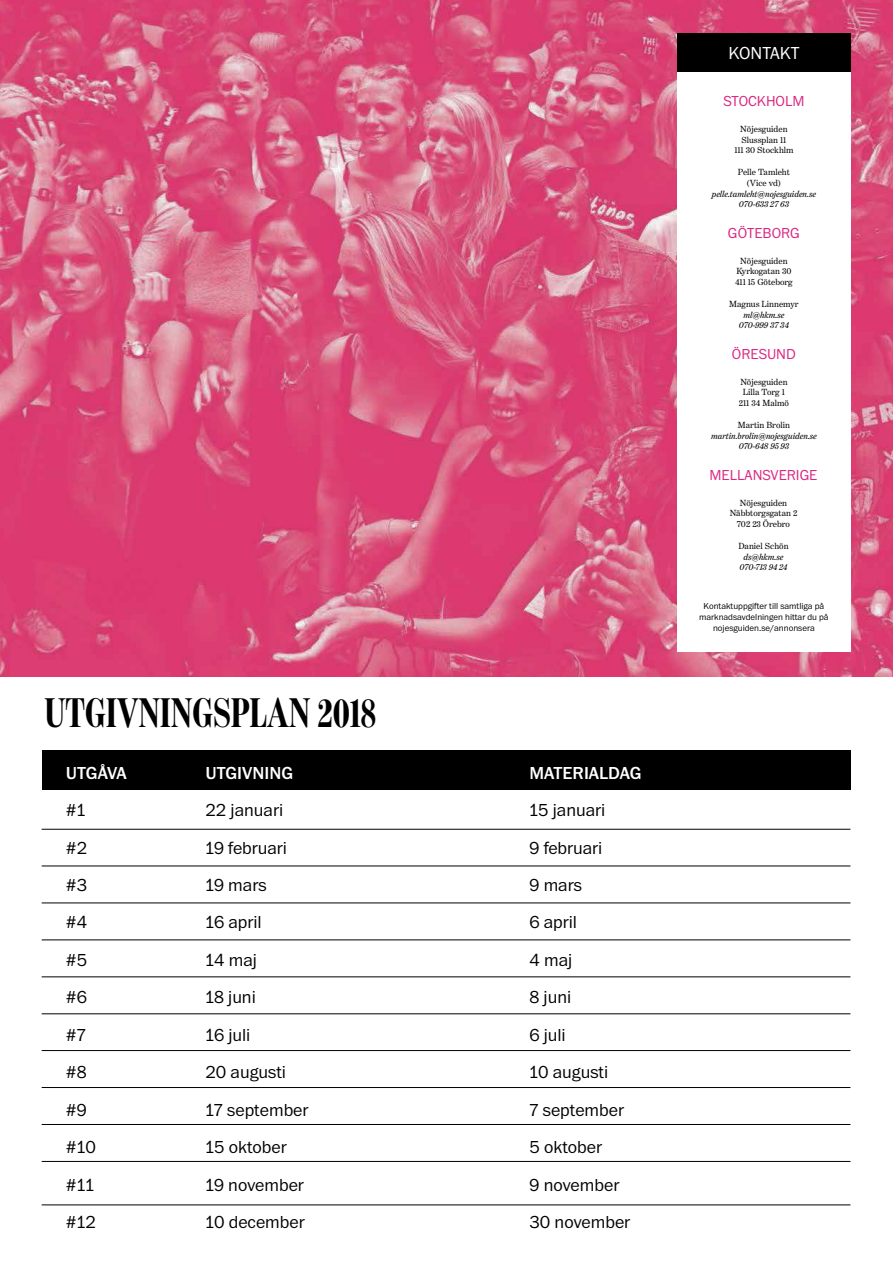
<style>
.page{position:relative;width:893px;height:1263px;background:#fff}
.page>*{position:absolute;margin:0;border:0;box-sizing:border-box;transform-origin:0 0}
.t1{font:700 42px "Benton Mod Disp Comp";color:#000}
.t2{font:300 18px "Franklin ITC Std";color:#000}
.t3{font:500 18px "Franklin ITC Std";color:#fff}
.t4{font:300 18px "Franklin ITC Std";letter-spacing:-.01em;color:#fff}
.t5{font:300 15px "Franklin ITC Std";color:#db2782}
.t6{font:9px/10.8px "Benton Modern";color:#000;text-align:center}
.t7{font:italic 9px/10.8px "Benton Modern";color:#000;text-align:center}
.t8{font:300 9px/10.8px "Franklin ITC Std";color:#000;text-align:center}
</style>
<div class="page">
<img style="left:0;top:0;width:893px;height:676px">
<hr style="left:42px;top:829px;width:808px;height:1px;background:#000">
<div style="left:42px;top:750px;width:808px;height:40px;background:#000"></div>
<hr style="left:42px;top:865px;width:808px;height:1px;background:#000">
<hr style="left:42px;top:902px;width:808px;height:1px;background:#000">
<hr style="left:42px;top:939px;width:808px;height:1px;background:#000">
<hr style="left:42px;top:976px;width:808px;height:1px;background:#000">
<div style="left:677px;top:33px;width:174px;height:39px;background:#000"></div>
<div style="left:677px;top:72px;width:174px;height:579px;background:#fff"></div>
<hr style="left:42px;top:1013px;width:808px;height:1px;background:#000">
<hr style="left:42px;top:1050px;width:808px;height:1px;background:#000">
<hr style="left:42px;top:1087px;width:808px;height:1px;background:#000">
<hr style="left:42px;top:1124px;width:808px;height:1px;background:#000">
<hr style="left:42px;top:1161px;width:808px;height:1px;background:#000">
<hr style="left:42px;top:1204px;width:808px;height:1px;background:#000">
<h1 class="t1" style="left:45px;top:689px;width:333px">UTGIVNINGSPLAN 2018</h1>
<p class="t3" style="left:66px;top:763px;width:62px">UTGÅVA</p>
<p class="t3" style="left:205px;top:763px;width:89px">UTGIVNING</p>
<p class="t3" style="left:529px;top:763px;width:114px">MATERIALDAG</p>
<h1 class="t1" style="left:43px;top:702px;width:295px">UTGIVNINGSPLAN 2</h1>
<p class="t2" style="left:66px;top:801px;width:21px">#1</p>
<p class="t2" style="left:205px;top:801px;width:79px">22 januari</p>
<p class="t2" style="left:529px;top:801px;width:78px">15 januari</p>
<p class="t2" style="left:66px;top:838px;width:23px">#2</p>
<p class="t2" style="left:205px;top:838px;width:83px">19 februari</p>
<p class="t2" style="left:529px;top:838px;width:75px">9 februari</p>
<p class="t2" style="left:66px;top:876px;width:23px">#3</p>
<p class="t2" style="left:205px;top:876px;width:63px">19 mars</p>
<p class="t2" style="left:529px;top:876px;width:54px">9 mars</p>
<p class="t2" style="left:66px;top:913px;width:23px">#4</p>
<p class="t2" style="left:205px;top:913px;width:58px">16 april</p>
<p class="t2" style="left:529px;top:913px;width:49px">6 april</p>
<p class="t2" style="left:66px;top:951px;width:23px">#5</p>
<p class="t2" style="left:205px;top:951px;width:53px">14 maj</p>
<p class="t2" style="left:529px;top:951px;width:44px">4 maj</p>
<p class="t2" style="left:66px;top:988px;width:22px">#6</p>
<p class="t2" style="left:205px;top:988px;width:52px">18 juni</p>
<p class="t2" style="left:529px;top:988px;width:43px">8 juni</p>
<p class="t2" style="left:66px;top:1026px;width:21px">#7</p>
<p class="t2" style="left:205px;top:1026px;width:47px">16 juli</p>
<p class="t2" style="left:529px;top:1026px;width:38px">6 juli</p>
<p class="t2" style="left:66px;top:1063px;width:22px">#8</p>
<p class="t2" style="left:205px;top:1063px;width:82px">20 augusti</p>
<p class="t2" style="left:529px;top:1063px;width:80px">10 augusti</p>
<p class="t2" style="left:66px;top:1101px;width:22px">#9</p>
<p class="t2" style="left:205px;top:1101px;width:105px">17 september</p>
<p class="t2" style="left:529px;top:1101px;width:96px">7 september</p>
<p class="t2" style="left:66px;top:1138px;width:31px">#10</p>
<p class="t2" style="left:205px;top:1138px;width:83px">15 oktober</p>
<p class="t2" style="left:529px;top:1138px;width:74px">5 oktober</p>
<p class="t2" style="left:66px;top:1176px;width:30px">#11</p>
<p class="t2" style="left:205px;top:1176px;width:100px">19 november</p>
<p class="t2" style="left:529px;top:1176px;width:91px">9 november</p>
<p class="t2" style="left:66px;top:1213px;width:31px">#12</p>
<p class="t2" style="left:205px;top:1213px;width:101px">10 december</p>
<p class="t2" style="left:529px;top:1213px;width:102px">30 november</p>
<p class="t4" style="left:728px;top:44px;width:73px">KONTAKT</p>
<p class="t5" style="left:723px;top:94px;width:83px">STOCKHOLM</p>
<p class="t6" style="left:734px;top:123px;width:61px">Nöjesguiden<br>Slussplan 11<br>111 30 Stockhlm</p>
<p class="t6" style="left:738px;top:167px;width:53px">Pelle Tamleht (Vice vd)</p>
<p class="t7" style="left:712px;top:188px;width:106px">pelle.tamleht@nojesguiden.se<br>070-633 27 63</p>
<p class="t5" style="left:728px;top:225px;width:73px">GÖTEBORG</p>
<p class="t6" style="left:735px;top:255px;width:59px">Nöjesguiden<br>Kyrkogatan 30<br>411 15 Göteborg</p>
<p class="t6" style="left:729px;top:298px;width:71px">Magnus Linnemyr</p>
<p class="t7" style="left:739px;top:309px;width:52px">ml@hkm.se<br>070-999 37 34</p>
<p class="t5" style="left:732px;top:346px;width:65px">ÖRESUND</p>
<p class="t6" style="left:739px;top:376px;width:52px">Nöjesguiden<br>Lilla Torg 1<br>211 34 Malmö</p>
<p class="t6" style="left:738px;top:419px;width:54px">Martin Brolin</p>
<p class="t7" style="left:711px;top:430px;width:107px">martin.brolin@nojesguiden.se<br>070-648 95 93</p>
<p class="t5" style="left:709px;top:467px;width:110px">MELLANSVERIGE</p>
<p class="t6" style="left:730px;top:497px;width:69px">Nöjesguiden<br>Näbbtorgsgatan 2<br>702 23 Örebro</p>
<p class="t6" style="left:738px;top:540px;width:52px">Daniel Schön</p>
<p class="t7" style="left:739px;top:551px;width:49px">ds@hkm.se<br>070-713 94 24</p>
<p class="t8" style="left:699px;top:601px;width:131px">Kontaktuppgifter till samtliga på marknadsavdelningen hittar du på nojesguiden.se/annonsera</p>
</div>
